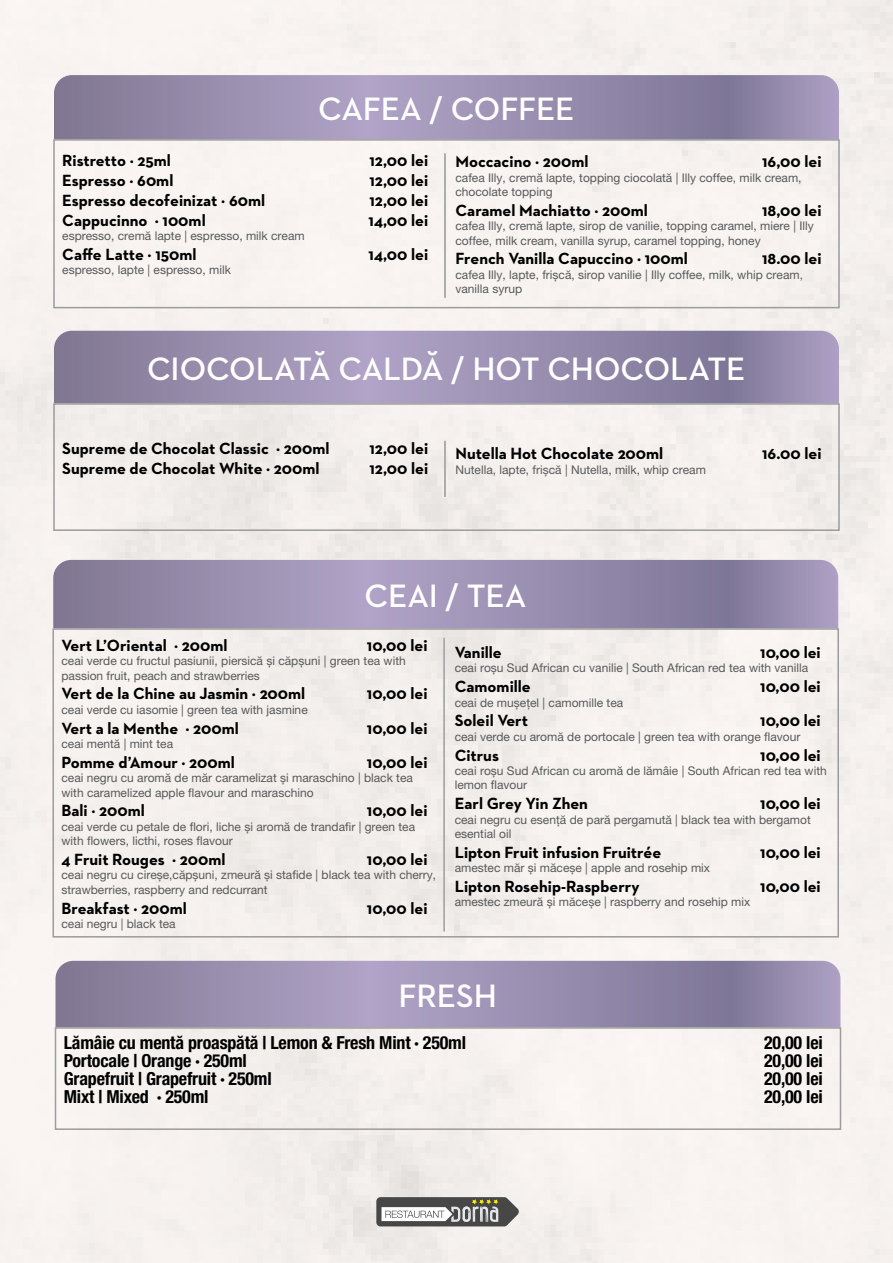
<style>
.page{position:relative;width:893px;height:1263px;background:#f5f1ef}
.page>*{position:absolute;margin:0;border:0;box-sizing:border-box;transform-origin:0 0}
.t1{font:600 33px "Neutraface 2 Text";letter-spacing:-.01em;color:#fff}
.t2{font:700 condensed 18px "Helvetica Neue LT Pro";letter-spacing:-.01em;color:#000}
.t3{font:700 16.5px "Neutraface 2 Text";color:#000}
.t4{font:12px/14.4px "Helvetica Neue LT Pro";color:#58595b}
</style>
<div class="page">
<svg style="left:376px;top:1197px;width:143px;height:29px;background:#838380"></svg>
<svg style="left:54px;top:75px;width:785px;height:64px;background:#978dad"></svg>
<svg style="left:54px;top:331px;width:785px;height:72px;background:#978dad"></svg>
<svg style="left:53px;top:560px;width:785px;height:68px;background:#978dad"></svg>
<hr style="left:444px;top:153px;width:2px;height:145px;background:#a7a9ac">
<div style="left:53px;top:139px;width:787px;height:169px;border:2px solid #9c9c9c"></div>
<hr style="left:444px;top:441px;width:2px;height:56px;background:#a7a9ac">
<div style="left:53px;top:403px;width:787px;height:128px;border:2px solid #9c9c9c"></div>
<hr style="left:443px;top:638px;width:2px;height:293px;background:#a7a9ac">
<div style="left:52px;top:628px;width:787px;height:309px;border:2px solid #9c9c9c"></div>
<svg style="left:56px;top:961px;width:784px;height:66px;background:#978dad"></svg>
<div style="left:55px;top:1027px;width:786px;height:103px;border:2px solid #9c9c9c"></div>
<h1 class="t1" style="left:318px;top:88px;width:258px">CAFEA / COFFEE</h1>
<h3 class="t3" style="left:62px;top:150px;width:110px">Ristretto · 25ml</h3>
<h3 class="t3" style="left:369px;top:150px;width:60px">12,00 lei</h3>
<h3 class="t3" style="left:62px;top:170px;width:113px">Espresso · 60ml</h3>
<h3 class="t3" style="left:369px;top:170px;width:60px">12,00 lei</h3>
<h3 class="t3" style="left:62px;top:190px;width:204px">Espresso decofeinizat · 60ml</h3>
<h3 class="t3" style="left:369px;top:190px;width:60px">12,00 lei</h3>
<h3 class="t3" style="left:62px;top:209px;width:145px">Cappucinno · 100ml</h3>
<h3 class="t3" style="left:369px;top:209px;width:61px">14,00 lei</h3>
<p class="t4" style="left:62px;top:228px;width:244px">espresso, cremă lapte | espresso, milk cream</p>
<h3 class="t3" style="left:62px;top:244px;width:136px">Caffe Latte · 150ml</h3>
<h3 class="t3" style="left:369px;top:244px;width:61px">14,00 lei</h3>
<p class="t4" style="left:62px;top:263px;width:170px">espresso, lapte | espresso, milk</p>
<h3 class="t3" style="left:455px;top:151px;width:134px">Moccacino · 200ml</h3>
<h3 class="t3" style="left:762px;top:151px;width:61px">16,00 lei</h3>
<p class="t4" style="left:455px;top:170px;width:348px">cafea Illy, cremă lapte, topping ciocolată | Illy coffee, milk cream, chocolate topping</p>
<h3 class="t3" style="left:455px;top:200px;width:194px">Caramel Machiatto · 200ml</h3>
<h3 class="t3" style="left:762px;top:200px;width:61px">18,00 lei</h3>
<p class="t4" style="left:455px;top:219px;width:360px">cafea Illy, cremă lapte, sirop de vanilie, topping caramel, miere | Illy coffee, milk cream, vanilla syrup, caramel topping, honey</p>
<h3 class="t3" style="left:455px;top:248px;width:234px">French Vanilla Capuccino · 100ml</h3>
<h3 class="t3" style="left:762px;top:248px;width:61px">18.00 lei</h3>
<p class="t4" style="left:455px;top:267px;width:349px">cafea Illy, lapte, frișcă, sirop vanilie | Illy coffee, milk, whip cream, vanilla syrup</p>
<h1 class="t1" style="left:147px;top:348px;width:600px">CIOCOLATĂ CALDĂ / HOT CHOCOLATE</h1>
<h3 class="t3" style="left:62px;top:437px;width:269px">Supreme de Chocolat Classic · 200ml</h3>
<h3 class="t3" style="left:369px;top:437px;width:60px">12,00 lei</h3>
<h3 class="t3" style="left:62px;top:457px;width:259px">Supreme de Chocolat White · 200ml</h3>
<h3 class="t3" style="left:369px;top:457px;width:60px">12,00 lei</h3>
<h3 class="t3" style="left:455px;top:443px;width:209px">Nutella Hot Chocolate 200ml</h3>
<h3 class="t3" style="left:762px;top:443px;width:61px">16.00 lei</h3>
<p class="t4" style="left:455px;top:462px;width:252px">Nutella, lapte, frișcă | Nutella, milk, whip cream</p>
<h1 class="t1" style="left:364px;top:575px;width:164px">CEAI / TEA</h1>
<h3 class="t3" style="left:62px;top:634px;width:168px">Vert L’Oriental · 200ml</h3>
<h3 class="t3" style="left:367px;top:634px;width:62px">10,00 lei</h3>
<p class="t4" style="left:62px;top:653px;width:346px">ceai verde cu fructul pasiunii, piersică și căpșuni | green tea with passion fruit, peach and strawberries</p>
<h3 class="t3" style="left:62px;top:683px;width:245px">Vert de la Chine au Jasmin · 200ml</h3>
<h3 class="t3" style="left:367px;top:683px;width:62px">10,00 lei</h3>
<p class="t4" style="left:62px;top:702px;width:248px">ceai verde cu iasomie | green tea with jasmine</p>
<h3 class="t3" style="left:62px;top:717px;width:179px">Vert a la Menthe · 200ml</h3>
<h3 class="t3" style="left:367px;top:717px;width:62px">10,00 lei</h3>
<p class="t4" style="left:62px;top:736px;width:113px">ceai mentă | mint tea</p>
<h3 class="t3" style="left:62px;top:751px;width:175px">Pomme d’Amour · 200ml</h3>
<h3 class="t3" style="left:367px;top:751px;width:62px">10,00 lei</h3>
<p class="t4" style="left:62px;top:770px;width:353px">ceai negru cu aromă de măr caramelizat și maraschino | black tea with caramelized apple flavour and maraschino</p>
<h3 class="t3" style="left:62px;top:800px;width:85px">Bali · 200ml</h3>
<h3 class="t3" style="left:367px;top:800px;width:62px">10,00 lei</h3>
<p class="t4" style="left:62px;top:819px;width:355px">ceai verde cu petale de flori, liche și aromă de trandafir | green tea with flowers, licthi, roses flavour</p>
<h3 class="t3" style="left:62px;top:849px;width:165px">4 Fruit Rouges · 200ml</h3>
<h3 class="t3" style="left:367px;top:849px;width:62px">10,00 lei</h3>
<p class="t4" style="left:62px;top:868px;width:376px">ceai negru cu cireșe,căpșuni, zmeură și stafide | black tea with cherry, strawberries, raspberry and redcurrant</p>
<h3 class="t3" style="left:62px;top:897px;width:127px">Breakfast · 200ml</h3>
<h3 class="t3" style="left:367px;top:897px;width:62px">10,00 lei</h3>
<p class="t4" style="left:62px;top:916px;width:116px">ceai negru | black tea</p>
<h3 class="t3" style="left:455px;top:642px;width:49px">Vanille</h3>
<h3 class="t3" style="left:760px;top:642px;width:62px">10,00 lei</h3>
<p class="t4" style="left:455px;top:661px;width:355px">ceai roșu Sud African cu vanilie | South African red tea with vanilla</p>
<h3 class="t3" style="left:455px;top:676px;width:78px">Camomille</h3>
<h3 class="t3" style="left:760px;top:676px;width:62px">10,00 lei</h3>
<p class="t4" style="left:455px;top:695px;width:170px">ceai de mușețel | camomille tea</p>
<h3 class="t3" style="left:455px;top:710px;width:75px">Soleil Vert</h3>
<h3 class="t3" style="left:760px;top:710px;width:62px">10,00 lei</h3>
<p class="t4" style="left:455px;top:729px;width:347px">ceai verde cu aromă de portocale | green tea with orange flavour</p>
<h3 class="t3" style="left:455px;top:744px;width:46px">Citrus</h3>
<h3 class="t3" style="left:760px;top:744px;width:62px">10,00 lei</h3>
<p class="t4" style="left:455px;top:763px;width:374px">ceai roșu Sud African cu aromă de lămâie | South African red tea with lemon flavour</p>
<h3 class="t3" style="left:455px;top:793px;width:135px">Earl Grey Yin Zhen</h3>
<h3 class="t3" style="left:760px;top:793px;width:62px">10,00 lei</h3>
<p class="t4" style="left:455px;top:812px;width:358px">ceai negru cu esență de pară pergamută | black tea with bergamot esential oil</p>
<h3 class="t3" style="left:455px;top:841px;width:208px">Lipton Fruit infusion Fruitrée</h3>
<h3 class="t3" style="left:760px;top:841px;width:62px">10,00 lei</h3>
<p class="t4" style="left:455px;top:860px;width:257px">amestec măr și măceșe | apple and rosehip mix</p>
<h3 class="t3" style="left:455px;top:876px;width:186px">Lipton Rosehip-Raspberry</h3>
<h3 class="t3" style="left:760px;top:876px;width:62px">10,00 lei</h3>
<p class="t4" style="left:455px;top:895px;width:297px">amestec zmeură și măceșe | raspberry and rosehip mix</p>
<h1 class="t1" style="left:399px;top:975px;width:100px">FRESH</h1>
<h2 class="t2" style="left:64px;top:1032px;width:404px">Lămâie cu mentă proaspătă | Lemon &amp; Fresh Mint · 250ml</h2>
<h2 class="t2" style="left:764px;top:1032px;width:60px">20,00 lei</h2>
<h2 class="t2" style="left:64px;top:1050px;width:185px">Portocale | Orange · 250ml</h2>
<h2 class="t2" style="left:764px;top:1050px;width:60px">20,00 lei</h2>
<h2 class="t2" style="left:64px;top:1068px;width:210px">Grapefruit | Grapefruit · 250ml</h2>
<h2 class="t2" style="left:764px;top:1068px;width:60px">20,00 lei</h2>
<h2 class="t2" style="left:64px;top:1086px;width:146px">Mixt | Mixed · 250ml</h2>
<h2 class="t2" style="left:764px;top:1086px;width:60px">20,00 lei</h2>
</div>
